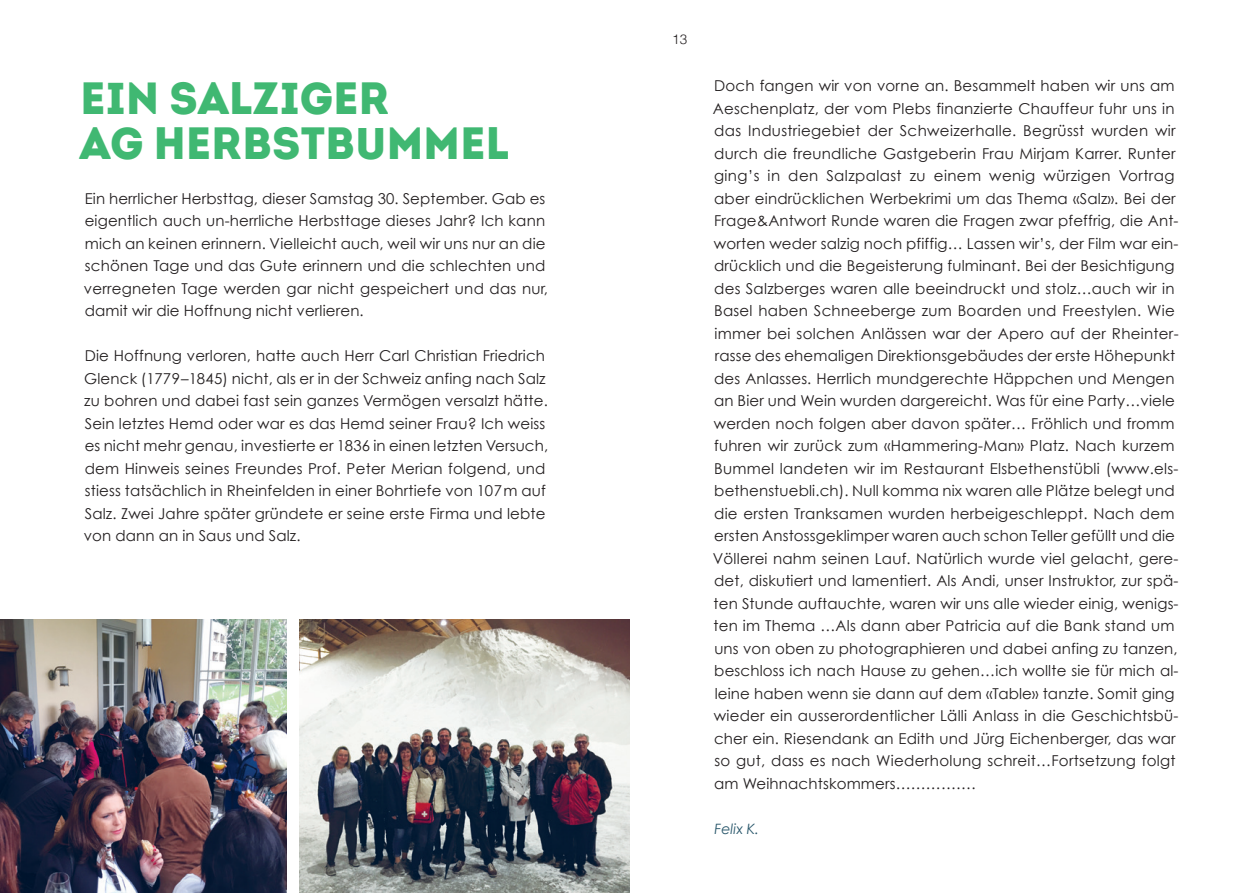
<style>
.page{position:relative;width:1259px;height:893px;background:#fff}
.page>*{position:absolute;margin:0;border:0;box-sizing:border-box;transform-origin:0 0}
.t1{font:45px/45px "Intro Black Alt";letter-spacing:.01em;color:#40b872}
.t2{font:15px/22.5px "Century Gothic";letter-spacing:.01em;color:#231f20}
.t3{font:italic 14.25px "Century Gothic";letter-spacing:.005em;color:#29576b}
.t4{font:300 13.5px "Helvetica";color:#231f20}
</style>
<div class="page">
<img style="left:299px;top:619px;width:330px;height:274px">
<img style="left:0;top:619px;width:286px;height:274px">
<h1 class="t1" style="left:80px;top:75px;width:431px">EIN SALZIGER<br>AG HERBSTBUMMEL</h1>
<p class="t2" style="left:84px;top:187px;width:466px">Ein herrlicher Herbsttag, dieser Samstag 30. September. Gab es eigentlich auch un-herrliche Herbsttage dieses Jahr? Ich kann mich an keinen erinnern. Vielleicht auch, weil wir uns nur an die schönen Tage und das Gute erinnern und die schlechten und verregneten Tage werden gar nicht gespeichert und das nur, damit wir die Hoffnung nicht verlieren.</p>
<p class="t2" style="left:84px;top:344px;width:466px">Die Hoffnung verloren, hatte auch Herr Carl Christian Friedrich Glenck (1779–1845) nicht, als er in der Schweiz anfing nach Salz zu bohren und dabei fast sein ganzes Vermögen versalzt hätte.<br>Sein letztes Hemd oder war es das Hemd seiner Frau? Ich weiss es nicht mehr genau, investierte er 1836 in einen letzten Versuch, dem Hinweis seines Freundes Prof. Peter Merian folgend, und stiess tatsächlich in Rheinfelden in einer Bohrtiefe von 107m auf Salz. Zwei Jahre später gründete er seine erste Firma und lebte von dann an in Saus und Salz.</p>
<p class="t4" style="left:672px;top:27px;width:17px">13</p>
<p class="t2" style="left:713px;top:74px;width:467px">Doch fangen wir von vorne an. Besammelt haben wir uns am Aeschenplatz, der vom Plebs finanzierte Chauffeur fuhr uns in das Industriegebiet der Schweizerhalle. Begrüsst wurden wir durch die freundliche Gastgeberin Frau Mirjam Karrer. Runter ging’s in den Salzpalast zu einem wenig würzigen Vortrag aber eindrücklichen Werbekrimi um das Thema «Salz». Bei der Frage&amp;Antwort Runde waren die Fragen zwar pfeffrig, die Ant&shy;worten weder salzig noch pfiffig… Lassen wir’s, der Film war ein&shy;drücklich und die Begeisterung fulminant. Bei der Besichtigung des Salzberges waren alle beeindruckt und stolz…auch wir in Basel haben Schneeberge zum Boarden und Freestylen. Wie immer bei solchen Anlässen war der Apero auf der Rheinter&shy;rasse des ehemaligen Direktionsgebäudes der erste Höhepunkt des Anlasses. Herrlich mundgerechte Häppchen und Mengen an Bier und Wein wurden dargereicht. Was für eine Party…viele werden noch folgen aber davon später… Fröhlich und fromm fuhren wir zurück zum «Hammering-Man» Platz. Nach kurzem Bummel landeten wir im Restaurant Elsbethenstübli (www.els&shy;bethenstuebli.ch). Null komma nix waren alle Plätze belegt und die ersten Tranksamen wurden herbeigeschleppt. Nach dem ersten Anstossgeklimper waren auch schon Teller gefüllt und die Völlerei nahm seinen Lauf. Natürlich wurde viel gelacht, gere&shy;det, diskutiert und lamentiert. Als Andi, unser Instruktor, zur spä&shy;ten Stunde auftauchte, waren wir uns alle wieder einig, wenigs&shy;ten im Thema …Als dann aber Patricia auf die Bank stand um uns von oben zu photographieren und dabei anfing zu tanzen, beschloss ich nach Hause zu gehen…ich wollte sie für mich al&shy;leine haben wenn sie dann auf dem «Table» tanzte. Somit ging wieder ein ausserordentlicher Lälli Anlass in die Geschichtsbü&shy;cher ein. Riesendank an Edith und Jürg Eichenberger, das war so gut, dass es nach Wiederholung schreit…Fortsetzung folgt am Weihnachtskommers…………….</p>
<p class="t3" style="left:714px;top:820px;width:46px">Felix K.</p>
</div>
